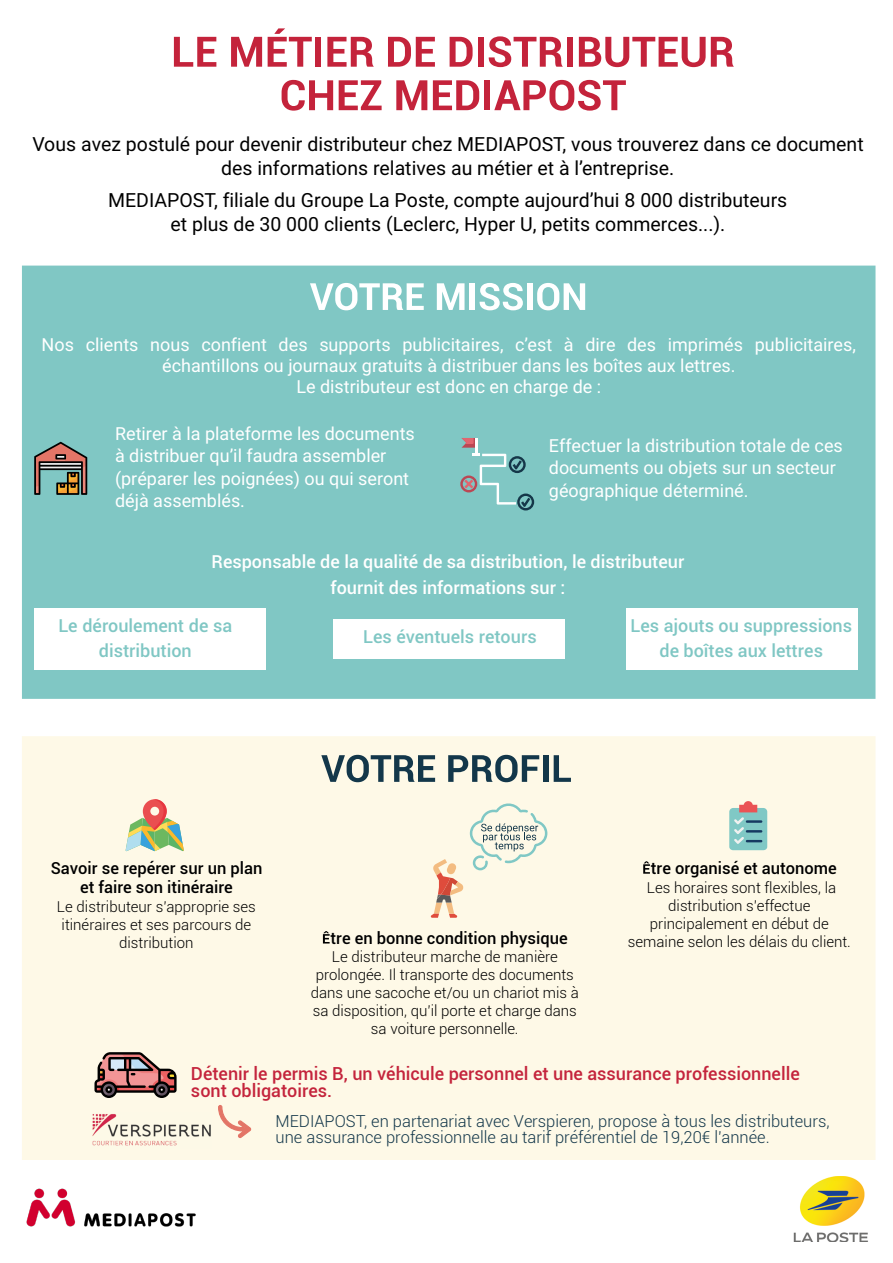
<style>
.page{position:relative;width:893px;height:1263px;background:#fff}
.page>*{position:absolute;margin:0;border:0;box-sizing:border-box;transform-origin:0 0}
.t1{font:19.5px/23.4px "Roboto";color:#000;text-align:center}
.t2{font:18px/22.5px "Roboto";color:#fff}
.t3{font:500 18px/25.5px "Roboto";color:#80c7c4;text-align:center}
.t4{font:500 18px/16.5px "Roboto";color:#c4243c}
.t5{font:500 18px/25.5px "Roboto";color:#fff;text-align:center}
.t6{font:300 16.5px/16.5px "Roboto";color:#13374a}
.t7{font:500 16.5px/19.8px "Roboto";color:#000;text-align:center}
.t8{font:300 16.5px "Roboto";color:#153749}
.t9{font:300 15px/18px "Roboto";color:#000;text-align:center}
</style>
<div class="page">
<img style="left:793px;top:1176px;width:75px;height:65px">
<img style="left:26px;top:1188px;width:170px;height:39px">
<div style="left:22px;top:266px;width:853px;height:433px;background:#80c7c4"></div>
<svg style="left:174px;top:37px;width:42px;height:30px"></svg>
<svg style="left:231px;top:37px;width:31px;height:30px"></svg>
<svg style="left:268px;top:28px;width:44px;height:39px"></svg>
<div style="left:315px;top:37px;width:6px;height:30px;background:#c4233b"></div>
<svg style="left:327px;top:37px;width:47px;height:30px"></svg>
<svg style="left:388px;top:37px;width:47px;height:30px"></svg>
<svg style="left:450px;top:37px;width:23px;height:30px"></svg>
<div style="left:478px;top:37px;width:6px;height:30px;background:#c4233b"></div>
<svg style="left:489px;top:36px;width:74px;height:31px"></svg>
<div style="left:567px;top:37px;width:6px;height:30px;background:#c4233b"></div>
<svg style="left:579px;top:37px;width:155px;height:30px"></svg>
<svg style="left:282px;top:80px;width:51px;height:31px"></svg>
<svg style="left:339px;top:80px;width:43px;height:30px"></svg>
<svg style="left:396px;top:80px;width:31px;height:30px"></svg>
<svg style="left:433px;top:80px;width:46px;height:30px"></svg>
<div style="left:484px;top:80px;width:6px;height:30px;background:#c4233b"></div>
<svg style="left:494px;top:80px;width:132px;height:31px"></svg>
<svg style="left:310px;top:283px;width:114px;height:27px"></svg>
<svg style="left:437px;top:283px;width:28px;height:27px"></svg>
<div style="left:470px;top:283px;width:5px;height:27px;background:#fff"></div>
<svg style="left:479px;top:283px;width:44px;height:27px"></svg>
<div style="left:527px;top:283px;width:5px;height:27px;background:#fff"></div>
<svg style="left:537px;top:283px;width:48px;height:27px"></svg>
<svg style="left:34px;top:442px;width:53px;height:53px;background:#7e796d"></svg>
<svg style="left:460px;top:438px;width:74px;height:72px;background:#87bdbc"></svg>
<div style="left:626px;top:608px;width:232px;height:61px;background:#fff"></div>
<div style="left:333px;top:619px;width:232px;height:40px;background:#fff"></div>
<div style="left:34px;top:608px;width:232px;height:61px;background:#fff"></div>
<div style="left:22px;top:736px;width:853px;height:424px;background:#fef9e7"></div>
<svg style="left:94px;top:1052px;width:83px;height:46px;background:#9e7c79"></svg>
<svg style="left:218px;top:1105px;width:33px;height:33px"></svg>
<svg style="left:323px;top:931px;width:7px;height:12px"></svg>
<svg style="left:643px;top:861px;width:7px;height:13px"></svg>
<svg style="left:321px;top:755px;width:114px;height:27px;background:#92a09f"></svg>
<svg style="left:448px;top:755px;width:91px;height:27px;background:#8d9c9b"></svg>
<div style="left:543px;top:755px;width:5px;height:27px;background:#13374a"></div>
<svg style="left:554px;top:755px;width:17px;height:27px"></svg>
<svg style="left:126px;top:799px;width:58px;height:52px;background:#cac2a0"></svg>
<svg style="left:431px;top:859px;width:33px;height:59px;background:#edc8b0"></svg>
<div style="left:729px;top:808px;width:38px;height:42px;background:#80c8c5;border-radius:4px"></div>
<svg style="left:734px;top:801px;width:28px;height:43px"></svg>
<svg style="left:470px;top:801px;width:77px;height:69px;background:#e1e7d9"></svg>
<img style="left:92px;top:1112px;width:120px;height:36px">
<p class="t1" style="left:32px;top:132px;width:833px">Vous avez postulé pour devenir distributeur chez MEDIAPOST, vous trouverez dans ce document des informations relatives au métier et à l’entreprise.</p>
<p class="t1" style="left:108px;top:188px;width:681px">MEDIAPOST, filiale du Groupe La Poste, compte aujourd’hui 8 000 distributeurs et plus de 30 000 clients (Leclerc, Hyper U, petits commerces...).</p>
<p class="t2" style="left:42px;top:333px;width:816px;line-height:21px;text-align:center">Nos clients nous confient des supports publicitaires, c’est à dire des imprimés publicitaires, échantillons ou journaux gratuits à distribuer dans les boîtes aux lettres.<br>Le distributeur est donc en charge de :</p>
<p class="t2" style="left:115px;top:422px;width:301px">Retirer à la plateforme les documents à distribuer qu’il faudra assembler (préparer les poignées) ou qui seront déjà assemblés.</p>
<p class="t2" style="left:549px;top:433px;width:295px">Effectuer la distribution totale de ces documents ou objets sur un secteur géographique déterminé.</p>
<p class="t5" style="left:212px;top:548px;width:474px">Responsable de la qualité de sa distribution, le distributeur fournit des informations sur :</p>
<p class="t3" style="left:58px;top:612px;width:175px">Le déroulement de sa distribution</p>
<p class="t3" style="left:363px;top:623px;width:175px">Les éventuels retours</p>
<p class="t3" style="left:630px;top:612px;width:223px">Les ajouts ou suppressions de boîtes aux lettres</p>
<p class="t7" style="left:51px;top:857px;width:213px">Savoir se repérer sur un plan et faire son itinéraire</p>
<p class="t9" style="left:57px;top:897px;width:200px">Le distributeur s’approprie ses itinéraires et ses parcours de distribution</p>
<p class="t7" style="left:331px;top:927px;width:239px">tre en bonne condition physique</p>
<p class="t9" style="left:311px;top:947px;width:270px">Le distributeur marche de manière prolongée. Il transporte des documents dans une sacoche et/ou un chariot mis à sa disposition, qu’il porte et charge dans sa voiture personnelle.</p>
<p class="t7" style="left:651px;top:857px;width:187px">tre organisé et autonome</p>
<p class="t9" style="left:628px;top:878px;width:224px">Les horaires sont flexibles, la distribution s’effectue principalement en début de semaine selon les délais du client.</p>
<p class="t4" style="left:191px;top:1065px;width:610px">Détenir le permis B, un véhicule personnel et une assurance professionnelle sont obligatoires.</p>
<p class="t6" style="left:276px;top:1112px;width:555px">MEDIAPOST, en partenariat avec Verspieren, propose à tous les distributeurs, une assurance professionnelle au tarif préférentiel de 19,20€ l’année.</p>
<p class="t8" style="left:514px;top:1109px;width:288px">Allianz, propose à tous les distributeurs,</p>
</div>
